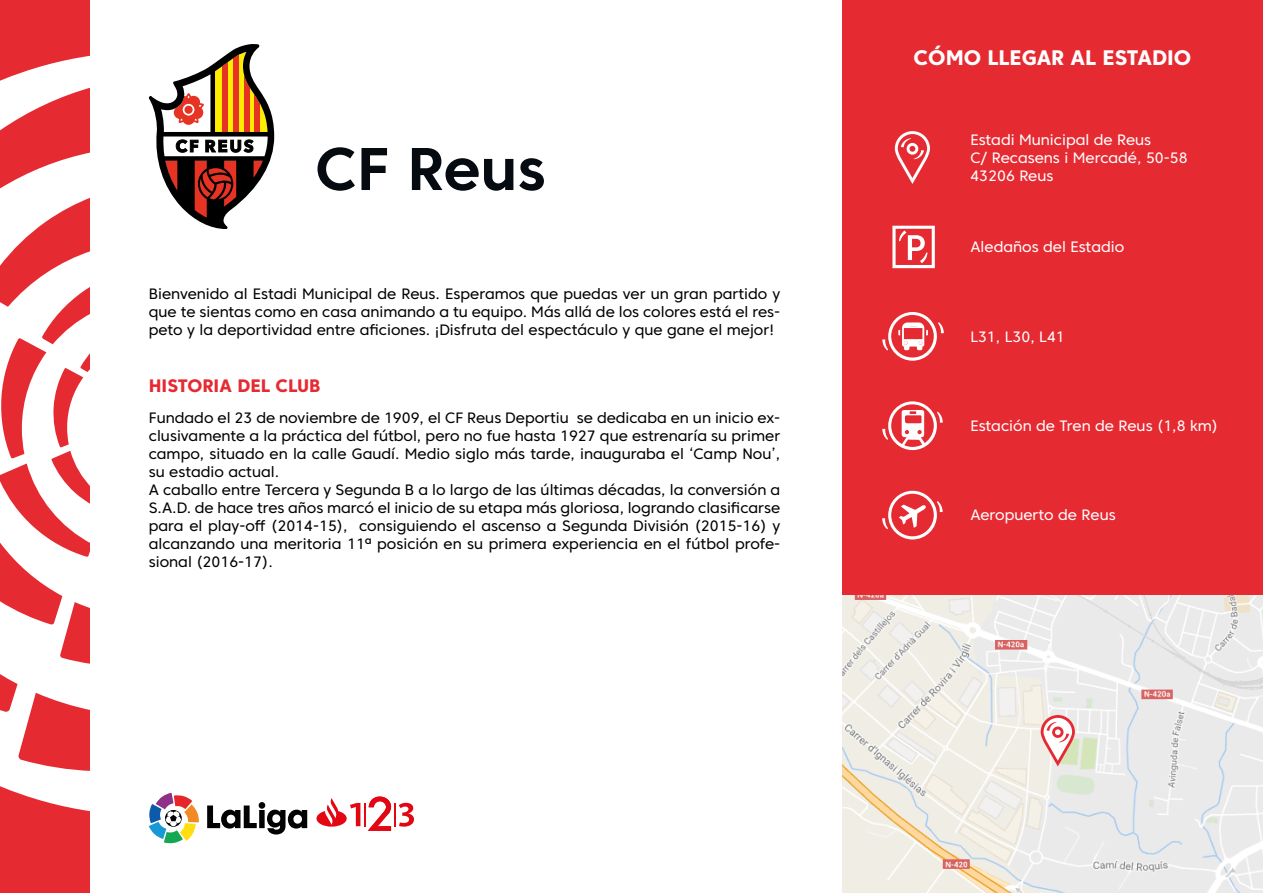
<style>
.page{position:relative;width:1263px;height:893px;background:#fff}
.page>*{position:absolute;margin:0;border:0;box-sizing:border-box;transform-origin:0 0}
.t1{font:700 60px "Core Sans C 65";color:#060a11}
.t2{font:800 21px "Core Sans C 75";color:#fff}
.t3{font:800 18px "Core Sans C 75";color:#e62a32}
.t4{font:15px/18px "Core Sans C 45";color:#000;text-align:justify}
.t5{font:15px/18px "Core Sans C 45";color:#fff}
</style>
<div class="page">
<div style="left:842px;top:0;width:421px;height:893px;background:#e62a32"></div>
<svg style="left:0;top:786px;width:89px;height:107px;background:#e9464d"></svg>
<svg style="left:0;top:0;width:89px;height:81px"></svg>
<svg style="left:0;top:674px;width:89px;height:97px"></svg>
<svg style="left:0;top:88px;width:89px;height:101px"></svg>
<svg style="left:0;top:198px;width:89px;height:466px"></svg>
<hr style="left:364px;top:803px;width:2px;height:23px;background:#e30613">
<svg style="left:368px;top:796px;width:46px;height:35px"></svg>
<svg style="left:316px;top:798px;width:44px;height:29px"></svg>
<svg style="left:207px;top:802px;width:100px;height:32px"></svg>
<svg style="left:149px;top:793px;width:50px;height:50px"></svg>
<svg style="left:149px;top:44px;width:125px;height:185px"></svg>
<img style="left:842px;top:595px;width:421px;height:298px">
<svg style="left:1041px;top:715px;width:34px;height:51px"></svg>
<svg style="left:895px;top:131px;width:35px;height:53px"></svg>
<svg style="left:892px;top:226px;width:43px;height:42px"></svg>
<svg style="left:882px;top:312px;width:62px;height:49px"></svg>
<svg style="left:882px;top:401px;width:61px;height:49px"></svg>
<svg style="left:882px;top:491px;width:61px;height:48px"></svg>
<h1 class="t1" style="left:315px;top:132px;width:232px">CF Reus</h1>
<p class="t4" style="left:149px;top:284px;width:633px">Bienvenido al Estadi Municipal de Reus. Esperamos que puedas ver un gran partido y que te sientas como en casa animando a tu equipo. Más allá de los colores está el res&shy;peto y la deportividad entre aficiones. ¡Disfruta del espectáculo y que gane el mejor!</p>
<p class="t3" style="left:149px;top:374px;width:173px">HISTORIA DEL CLUB</p>
<p class="t4" style="left:149px;top:408px;width:633px;text-align:left">Fundado el 23 de noviembre de 1909, el CF Reus Deportiu se dedicaba en un inicio ex&shy;clusivamente a la práctica del fútbol, pero no fue hasta 1927 que estrenaría su primer campo, situado en la calle Gaudí. Medio siglo más tarde, inauguraba el ‘Camp Nou’, su estadio actual.<br>A caballo entre Tercera y Segunda B a lo largo de las últimas décadas, la conversión a S.A.D. de hace tres años marcó el inicio de su etapa más gloriosa, logrando clasificarse para el play-off (2014-15), consiguiendo el ascenso a Segunda División (2015-16) y alcanzando una meritoria 11ª posición en su primera experiencia en el fútbol profe&shy;sional (2016-17).</p>
<h2 class="t2" style="left:913px;top:44px;width:279px">CÓMO LLEGAR AL ESTADIO</h2>
<p class="t5" style="left:970px;top:131px;width:219px">Estadi Municipal de Reus<br>C/ Recasens i Mercadé, 50-58<br>43206 Reus</p>
<p class="t5" style="left:970px;top:238px;width:155px">Aledaños del Estadio</p>
<p class="t5" style="left:970px;top:327px;width:96px">L31, L30, L41</p>
<p class="t5" style="left:970px;top:417px;width:249px">Estación de Tren de Reus (1,8 km)</p>
<p class="t5" style="left:970px;top:506px;width:147px">Aeropuerto de Reus</p>
</div>
